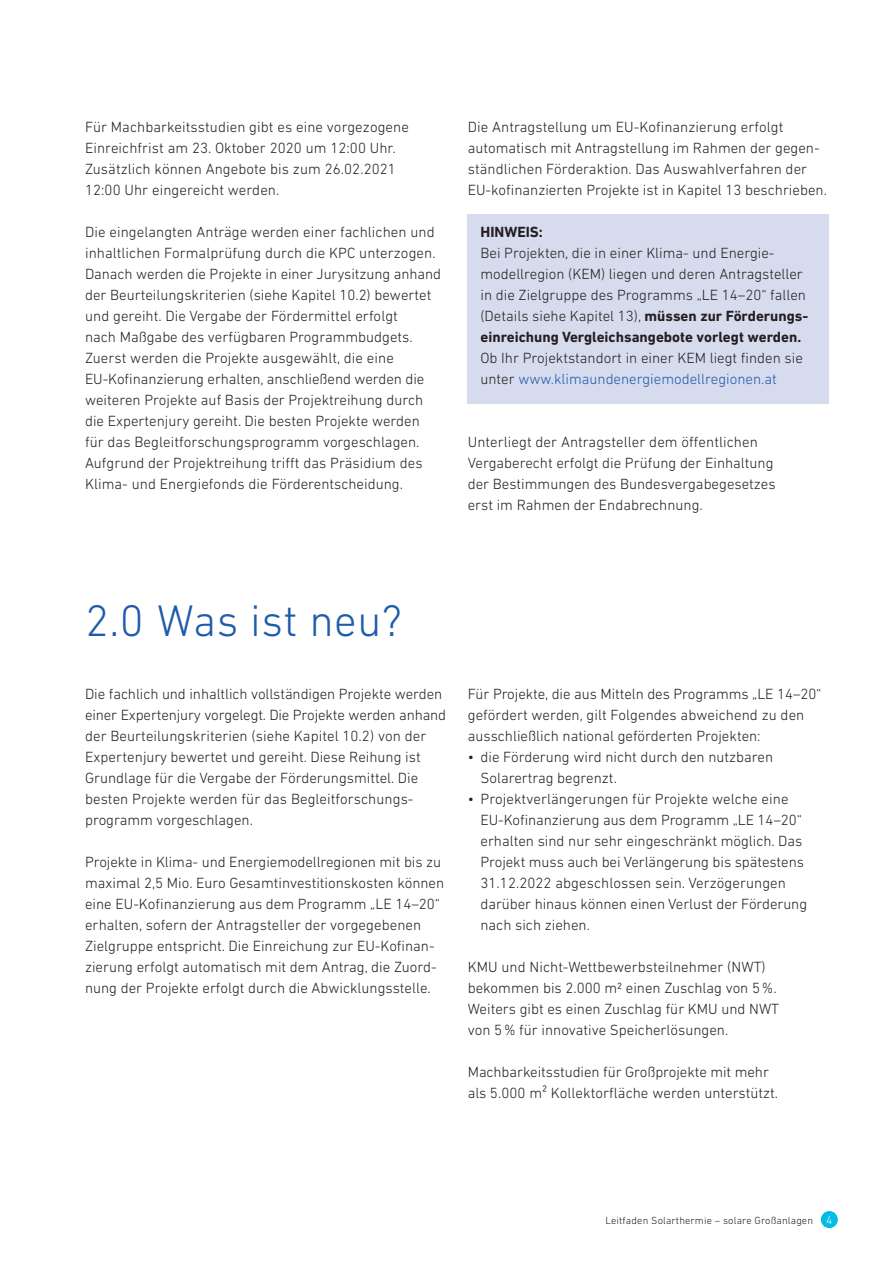
<style>
.page{position:relative;width:893px;height:1263px;background:#fff}
.page>*{position:absolute;margin:0;border:0;box-sizing:border-box;transform-origin:0 0}
.t1{font:300 45px "DIN Next LT Pro";letter-spacing:.01em;color:#1e5baa}
.t2{font:300 15px/21px "DIN Next LT Pro";color:#231f20}
.t3{font:700 15px "DIN Next LT Pro";color:#231f20}
.t4{font:300 10.5px "DIN Next LT Pro";letter-spacing:.015em;color:#231f20}
.s1{font-weight:700}
.s2{color:#1e5baa}
.s3{font-size:12px;color:#fff}
</style>
<div class="page">
<div style="left:821px;top:1211px;width:17px;height:17px;background:#02bce5;border-radius:50%"></div>
<div style="left:468px;top:215px;width:361px;height:189px;background:#d7dbee"></div>
<p class="t2" style="left:85px;top:116px;width:325px">Für Machbarkeitsstudien gibt es eine vorgezogene Einreichfrist am 23. Oktober 2020 um 12:00 Uhr.<br>Zusätzlich können Angebote bis zum 26.02.2021<br>12:00 Uhr eingereicht werden.</p>
<p class="t2" style="left:85px;top:221px;width:358px">Die eingelangten Anträge werden einer fachlichen und inhaltlichen Formalprüfung durch die KPC unterzogen.<br>Danach werden die Projekte in einer Jurysitzung anhand der Beurteilungskriterien (siehe Kapitel 10.2) bewertet und gereiht. Die Vergabe der Fördermittel erfolgt<br>nach Maßgabe des verfügbaren Programmbudgets.<br>Zuerst werden die Projekte ausgewählt, die eine EU-Kofinanzierung erhalten, anschließend werden die weiteren Projekte auf Basis der Projektreihung durch die Expertenjury gereiht. Die besten Projekte werden für das Begleitforschungsprogramm vorgeschlagen.<br>Aufgrund der Projektreihung trifft das Präsidium des Klima- und Energiefonds die Förderentscheidung.</p>
<p class="t2" style="left:468px;top:116px;width:361px">Die Antragstellung um EU-Kofinanzierung erfolgt automatisch mit Antragstellung im Rahmen der gegen&shy;ständlichen Förderaktion. Das Auswahlverfahren der EU-kofinanzierten Projekte ist in Kapitel 13 beschrieben.</p>
<p class="t3" style="left:480px;top:223px;width:64px">HINWEIS:</p>
<p class="t2" style="left:480px;top:242px;width:329px">Bei Projekten, die in einer Klima- und Energie&shy;modellregion (KEM) liegen und deren Antragsteller in die Zielgruppe des Programms „LE 14–20“ fallen (Details siehe Kapitel 13), <span class="s1">müssen zur Förderungs&shy;einreichung Vergleichsangebote vorlegt werden.</span></p>
<p class="t2" style="left:480px;top:347px;width:324px">Ob Ihr Projektstandort in einer KEM liegt finden sie unter <span class="s2">www.klimaundenergiemodellregionen.at</span></p>
<p class="t2" style="left:468px;top:431px;width:309px">Unterliegt der Antragsteller dem öffentlichen Vergaberecht erfolgt die Prüfung der Einhaltung der Bestimmungen des Bundesvergabegesetzes erst im Rahmen der Endabrechnung.</p>
<h1 class="t1" style="left:85px;top:595px;width:318px">2.0 Was ist neu?</h1>
<p class="t2" style="left:85px;top:683px;width:363px">Die fachlich und inhaltlich vollständigen Projekte werden einer Expertenjury vorgelegt. Die Projekte werden anhand der Beurteilungskriterien (siehe Kapitel 10.2) von der Expertenjury bewertet und gereiht. Diese Reihung ist Grundlage für die Vergabe der Förderungsmittel. Die besten Projekte werden für das Begleitforschungs&shy;programm vorgeschlagen.</p>
<p class="t2" style="left:85px;top:851px;width:361px">Projekte in Klima- und Energiemodellregionen mit bis zu maximal 2,5 Mio. Euro Gesamtinvestitionskosten können eine EU-Kofinanzierung aus dem Programm „LE 14–20“ erhalten, sofern der Antragsteller der vorgegebenen Zielgruppe entspricht. Die Einreichung zur EU-Kofinan&shy;zierung erfolgt automatisch mit dem Antrag, die Zuord&shy;nung der Projekte erfolgt durch die Abwicklungsstelle.</p>
<p class="t2" style="left:468px;top:683px;width:355px">Für Projekte, die aus Mitteln des Programms „LE 14–20“ gefördert werden, gilt Folgendes abweichend zu den ausschließlich national geförderten Projekten:</p>
<p class="t2" style="left:480px;top:746px;width:294px;text-indent:-13px">• die Förderung wird nicht durch den nutzbaren<br>Solarertrag begrenzt.</p>
<p class="t2" style="left:480px;top:788px;width:328px;text-indent:-13px">• Projektverlängerungen für Projekte welche eine EU-Kofinanzierung aus dem Programm „LE 14–20“ erhalten sind nur sehr eingeschränkt möglich. Das Projekt muss auch bei Verlängerung bis spätestens 31.12.2022 abgeschlossen sein. Verzögerungen darüber hinaus können einen Verlust der Förderung nach sich ziehen.</p>
<p class="t2" style="left:468px;top:956px;width:313px">KMU und Nicht-Wettbewerbsteilnehmer (NWT) bekommen bis 2.000 m2 einen Zuschlag von 5%.<br>Weiters gibt es einen Zuschlag für KMU und NWT von 5% für innovative Speicherlösungen.</p>
<p class="t2" style="left:468px;top:1061px;width:312px">Machbarkeitsstudien für Großprojekte mit mehr als 5.000 m² Kollektorfläche werden unterstützt.</p>
<p class="t4" style="left:605px;top:1214px;width:229px">Leitfaden Solarthermie – solare Großanlagen <span class="s3">4</span></p>
</div>
